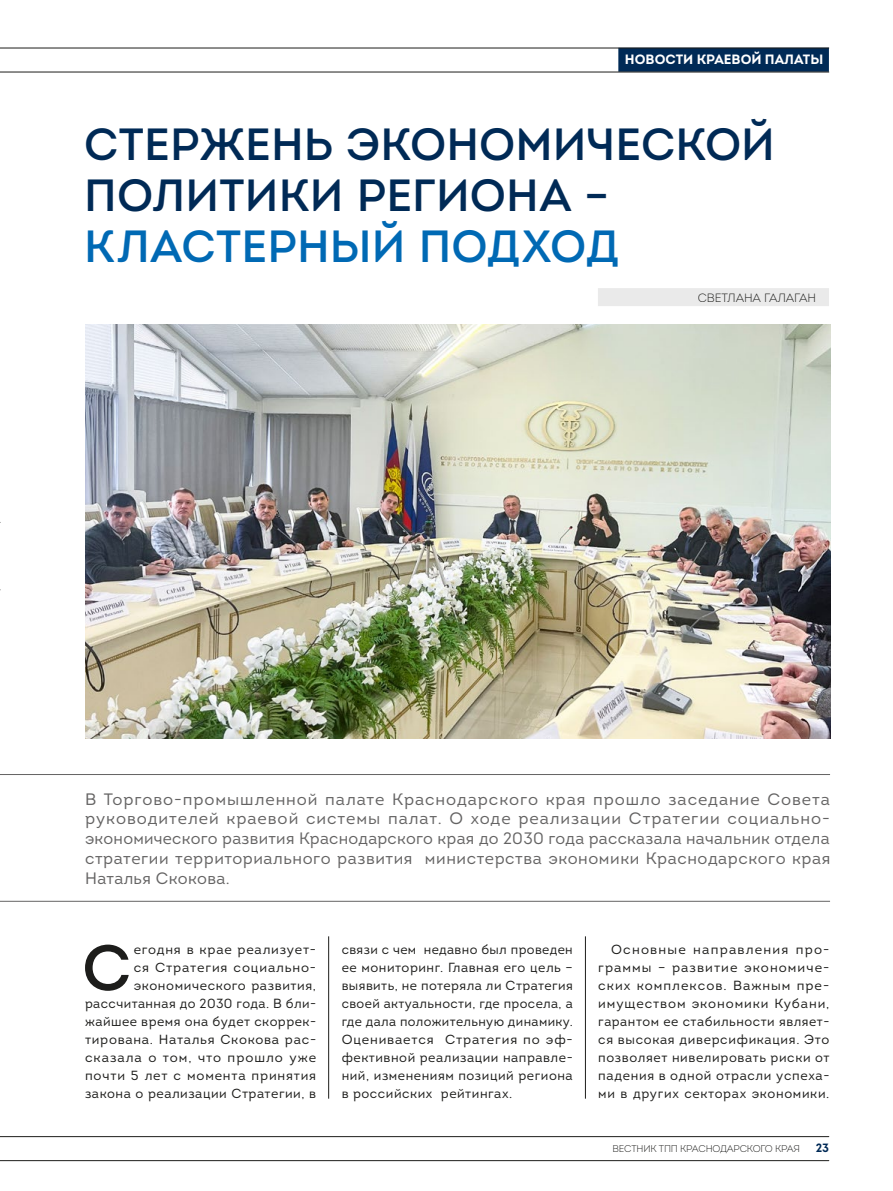
<style>
.page{position:relative;width:893px;height:1191px;background:#fff}
.page>*{position:absolute;margin:0;border:0;box-sizing:border-box;transform-origin:0 0}
.t1{font:64.65px "Intro Regular Alt";color:#1d1d1b}
.t2{font:45px/51px "Intro";color:#002a56}
.t3{font:45px "Intro";color:#0069b4}
.t4{font:16.5px/19.8px "Intro";letter-spacing:.035em;color:#646363;text-align:justify}
.t5{font:700 13.5px "Intro";color:#fff}
.t6{font:13.2px/18px "Intro";letter-spacing:.045em;color:#1d1d1b;text-align:justify}
.t7{font:300 12px "Intro";letter-spacing:-.01em;color:#1d1d1b}
.t8{font:700 12px "Intro";color:#002a56}
.t9{font:300 9.75px "Intro";letter-spacing:-.02em;color:#1d1d1b}
</style>
<div class="page">
<hr style="left:0;top:774px;width:830px;height:1px;background:#646363">
<hr style="left:0;top:901px;width:830px;height:1px;background:#646363">
<div style="left:618px;top:48px;width:211px;height:24px;background:#002a56"></div>
<img style="left:85px;top:324px;width:745px;height:414px">
<hr style="left:585px;top:936px;width:1px;height:162px;background:#1d1d1b">
<hr style="left:328px;top:936px;width:1px;height:162px;background:#1d1d1b">
<div style="left:598px;top:288px;width:231px;height:18px;background:#eaeaea"></div>
<div style="left:698px;top:293px;width:117px;height:9px;background:#eaeaea"></div>
<hr style="left:0;top:72px;width:829px;height:1px;background:#1d1d1b">
<hr style="left:0;top:1160px;width:829px;height:1px;background:#1d1d1b">
<hr style="left:0;top:48px;width:829px;height:1px;background:#1d1d1b">
<hr style="left:0;top:1136px;width:829px;height:1px;background:#1d1d1b">
<p class="t5" style="left:625px;top:50px;width:200px">НОВОСТИ КРАЕВОЙ ПАЛАТЫ</p>
<h2 class="t2" style="left:84px;top:118px;width:692px">СТЕРЖЕНЬ ЭКОНОМИЧЕСКОЙ<br>ПОЛИТИКИ РЕГИОНА –</h2>
<h2 class="t3" style="left:84px;top:218px;width:537px">КЛАСТЕРНЫЙ ПОДХОД</h2>
<p class="t7" style="left:698px;top:290px;width:120px">СВЕТЛАНА ГАЛАГАН</p>
<p class="t4" style="left:85px;top:789px;width:747px">В Торгово-промышленной палате Краснодарского края прошло заседание Совета руководителей краевой системы палат. О ходе реализации Стратегии социально&shy;экономического развития Краснодарского края до 2030 года рассказала начальник отдела стратегии территориального развития министерства экономики Краснодарского края Наталья Скокова.</p>
<h1 class="t1" style="left:82px;top:927px;width:51px">С</h1>
<p class="t6" style="left:85px;top:940px;width:233px;text-align:right">егодня в крае реализует-<br>ся Стратегия социально&shy;экономического развития, рассчитанная до 2030 года. В бли&shy;жайшее время она будет скоррек&shy;тирована. Наталья Скокова рас&shy;сказала о том, что прошло уже почти 5 лет с момента принятия закона о реализации Стратегии, в</p>
<p class="t6" style="left:342px;top:940px;width:233px">связи с чем недавно был проведен ее мониторинг. Главная его цель – выявить, не потеряла ли Стратегия своей актуальности, где просела, а где дала положительную динамику.<br>Оценивается Стратегия по эф&shy;фективной реализации направле&shy;ний, изменениям позиций региона в российских рейтингах.</p>
<p class="t6" style="left:598px;top:940px;width:233px;text-indent:13px">Основные направления про&shy;граммы – развитие экономиче&shy;ских комплексов. Важным пре&shy;имуществом экономики Кубани, гарантом ее стабильности являет&shy;ся высокая диверсификация. Это позволяет нивелировать риски от падения в одной отрасли успеха&shy;ми в других секторах экономики.</p>
<p class="t9" style="left:613px;top:1143px;width:189px">ВЕСТНИК ТПП КРАСНОДАРСКОГО КРАЯ</p>
<p class="t8" style="left:816px;top:1140px;width:15px">23</p>
</div>
